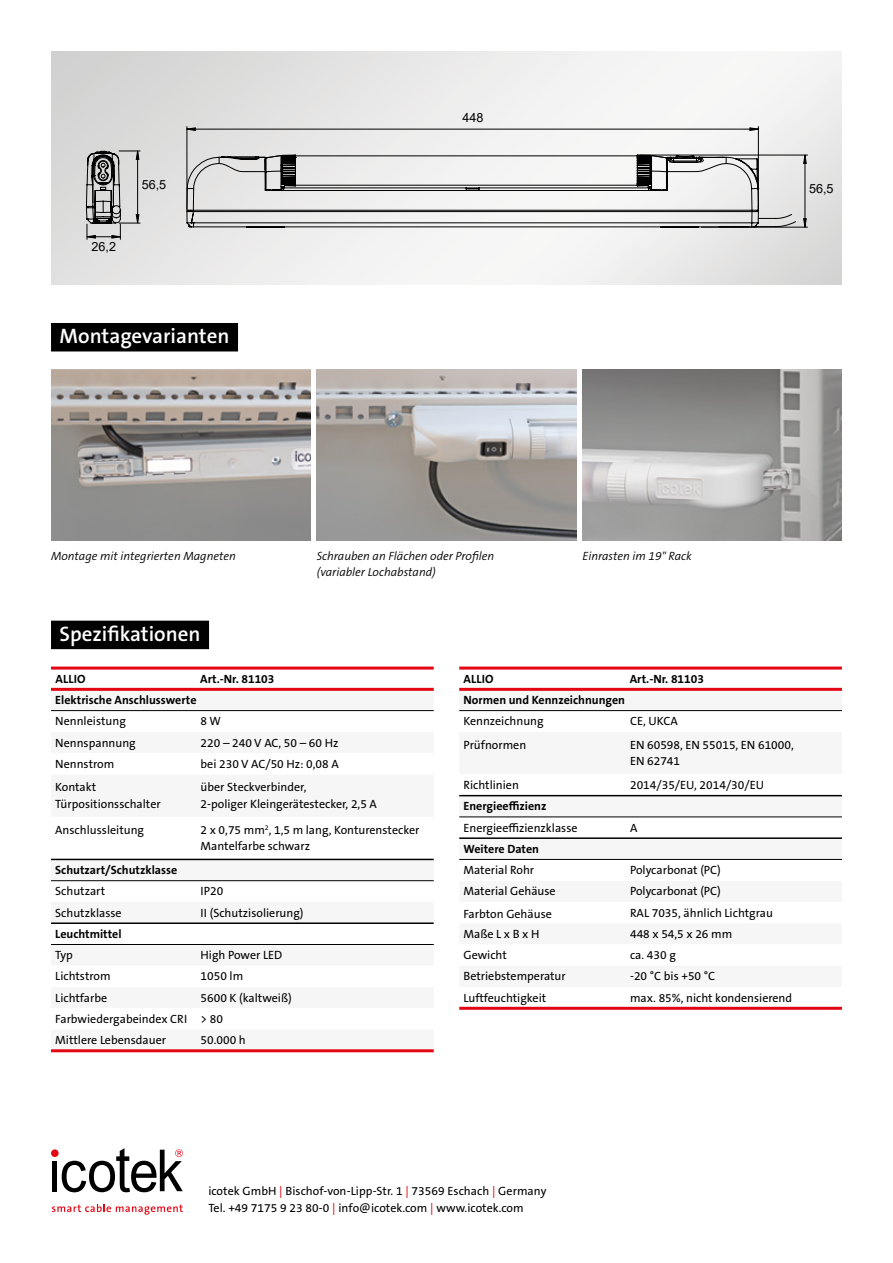
<style>
.page{position:relative;width:893px;height:1263px;background:#fff}
.page>*{position:absolute;margin:0;border:0;box-sizing:border-box;transform-origin:0 0}
.t1{font:600 21px "The Sans B W6";color:#fff}
.t2{font:12.6px "Arial";color:#000}
.t3{font:12px/16.5px "The Sans B W5 Plain";color:#000}
.t4{font:700 12px "The Sans B W7";color:#000}
.t5{font:italic 300 12px/16.5px "The Sans B W4";color:#000}
.s1{color:#e30613}
</style>
<div class="page">
<div style="left:51px;top:1149px;width:8px;height:8px;background:#e30613;border-radius:50%"></div>
<svg style="left:62px;top:1148px;width:121px;height:44px"></svg>
<div style="left:52px;top:1161px;width:5px;height:30px;background:#000"></div>
<svg style="left:52px;top:1204px;width:131px;height:11px"></svg>
<img style="left:51px;top:51px;width:791px;height:234px">
<img style="left:51px;top:370px;width:259px;height:170px">
<svg style="left:186px;top:154px;width:610px;height:74px;background:#dbdada"></svg>
<svg style="left:187px;top:155px;width:572px;height:73px"></svg>
<hr style="left:805px;top:155px;width:1px;height:72px;background:#000">
<hr style="left:701px;top:227px;width:106px;height:1px;background:#000">
<hr style="left:640px;top:155px;width:167px;height:1px;background:#000">
<hr style="left:187px;top:127px;width:1px;height:82px;background:#000">
<hr style="left:758px;top:127px;width:1px;height:82px;background:#000">
<svg style="left:803px;top:218px;width:4px;height:10px"></svg>
<svg style="left:803px;top:154px;width:4px;height:10px"></svg>
<svg style="left:186px;top:127px;width:573px;height:4px"></svg>
<img style="left:317px;top:370px;width:259px;height:170px">
<img style="left:583px;top:370px;width:259px;height:170px">
<svg style="left:86px;top:150px;width:54px;height:89px;background:#a1a1a1"></svg>
<svg style="left:51px;top:711px;width:383px;height:171px;fill:#f6f6f6"></svg>
<hr style="left:51px;top:666px;width:383px;height:3px;background:#e30613">
<hr style="left:51px;top:688px;width:383px;height:3px;background:#e30613">
<hr style="left:51px;top:1049px;width:383px;height:3px;background:#e30613">
<hr style="left:51px;top:944px;width:383px;height:1px;background:#000">
<hr style="left:51px;top:880px;width:383px;height:1px;background:#000">
<hr style="left:51px;top:710px;width:383px;height:1px;background:#000">
<hr style="left:51px;top:859px;width:383px;height:1px;background:#000">
<hr style="left:51px;top:922px;width:383px;height:2px;background:#000">
<svg style="left:459px;top:711px;width:383px;height:296px;fill:#f6f6f6"></svg>
<hr style="left:459px;top:666px;width:383px;height:3px;background:#e30613">
<hr style="left:459px;top:688px;width:383px;height:3px;background:#e30613">
<hr style="left:459px;top:1007px;width:383px;height:3px;background:#e30613">
<hr style="left:459px;top:710px;width:383px;height:1px;background:#000">
<hr style="left:459px;top:859px;width:383px;height:1px;background:#000">
<hr style="left:459px;top:817px;width:383px;height:1px;background:#000">
<hr style="left:459px;top:795px;width:383px;height:1px;background:#000">
<hr style="left:459px;top:837px;width:383px;height:2px;background:#000">
<div style="left:51px;top:323px;width:187px;height:28px;background:#000"></div>
<div style="left:51px;top:621px;width:158px;height:28px;background:#000"></div>
<p class="t2" style="left:92px;top:237px;width:26px">26,2</p>
<p class="t2" style="left:142px;top:176px;width:26px">56,5</p>
<h1 class="t1" style="left:60px;top:322px;width:171px">Montagevarianten</h1>
<p class="t2" style="left:463px;top:109px;width:23px">448</p>
<p class="t2" style="left:809px;top:180px;width:26px">56,5</p>
<p class="t5" style="left:51px;top:548px;width:186px">Montage mit integrierten Magneten</p>
<p class="t5" style="left:317px;top:548px;width:179px">Schrauben an Flächen oder Profilen (variabler Lochabstand)</p>
<p class="t5" style="left:583px;top:548px;width:111px">Einrasten im 19" Rack</p>
<h1 class="t1" style="left:60px;top:620px;width:143px">Spezifikationen</h1>
<p class="t4" style="left:55px;top:671px;width:32px">ALLIO</p>
<p class="t4" style="left:200px;top:671px;width:76px">Art.-Nr. 81103</p>
<p class="t4" style="left:55px;top:692px;width:143px">Elektrische Anschlusswerte</p>
<p class="t3" style="left:55px;top:713px;width:72px">Nennleistung</p>
<p class="t3" style="left:201px;top:713px;width:22px">8 W</p>
<p class="t3" style="left:55px;top:734px;width:82px">Nennspannung</p>
<p class="t3" style="left:201px;top:734px;width:139px">220 – 240 V AC, 50 – 60 Hz</p>
<p class="t3" style="left:55px;top:755px;width:61px">Nennstrom</p>
<p class="t3" style="left:201px;top:755px;width:140px">bei 230 V AC/50 Hz: 0,08 A</p>
<p class="t3" style="left:55px;top:779px;width:107px">Kontakt<br>Türpositionsschalter</p>
<p class="t3" style="left:201px;top:779px;width:178px">über Steckverbinder,<br>2-poliger Kleingerätestecker, 2,5 A</p>
<p class="t3" style="left:55px;top:822px;width:90px">Anschlussleitung</p>
<p class="t3" style="left:201px;top:822px;width:220px">2 x 0,75 mm<sup>2</sup>, 1,5 m lang, Konturenstecker<br>Mantelfarbe schwarz</p>
<p class="t4" style="left:55px;top:862px;width:124px">Schutzart/Schutzklasse</p>
<p class="t3" style="left:55px;top:883px;width:51px">Schutzart</p>
<p class="t3" style="left:201px;top:883px;width:24px">IP20</p>
<p class="t3" style="left:55px;top:904px;width:68px">Schutzklasse</p>
<p class="t3" style="left:201px;top:904px;width:104px">II (Schutzisolierung)</p>
<p class="t4" style="left:55px;top:926px;width:68px">Leuchtmittel</p>
<p class="t3" style="left:55px;top:947px;width:19px">Typ</p>
<p class="t3" style="left:201px;top:947px;width:83px">High Power LED</p>
<p class="t3" style="left:55px;top:968px;width:57px">Lichtstrom</p>
<p class="t3" style="left:201px;top:968px;width:44px">1050 lm</p>
<p class="t3" style="left:55px;top:989px;width:53px">Lichtfarbe</p>
<p class="t3" style="left:55px;top:987px;width:238px;line-height:21.3px;text-indent:145px">5600 K (kaltweiß)<br>Farbwiedergabeindex CRI &gt; 80<br>Mittlere Lebensdauer</p>
<p class="t3" style="left:201px;top:1032px;width:47px">50.000 h</p>
<p class="t4" style="left:464px;top:671px;width:32px">ALLIO</p>
<p class="t4" style="left:630px;top:671px;width:76px">Art.-Nr. 81103</p>
<p class="t4" style="left:463px;top:692px;width:163px">Normen und Kennzeichnungen</p>
<p class="t3" style="left:463px;top:713px;width:82px">Kennzeichnung</p>
<p class="t3" style="left:630px;top:713px;width:49px">CE, UKCA</p>
<p class="t3" style="left:463px;top:737px;width:64px">Prüfnormen</p>
<p class="t3" style="left:630px;top:737px;width:165px">EN 60598, EN 55015, EN 61000,<br>EN 62741</p>
<p class="t3" style="left:463px;top:777px;width:57px">Richtlinien</p>
<p class="t3" style="left:630px;top:777px;width:135px">2014/35/EU, 2014/30/EU</p>
<p class="t4" style="left:463px;top:798px;width:84px">Energieeffizienz</p>
<p class="t3" style="left:463px;top:819px;width:116px">Energieeffizienzklasse</p>
<p class="t3" style="left:630px;top:819px;width:9px">A</p>
<p class="t4" style="left:463px;top:841px;width:77px">Weitere Daten</p>
<p class="t3" style="left:463px;top:862px;width:72px">Material Rohr</p>
<p class="t3" style="left:630px;top:862px;width:92px">Polycarbonat (PC)</p>
<p class="t3" style="left:463px;top:883px;width:94px">Material Gehäuse</p>
<p class="t3" style="left:630px;top:883px;width:92px">Polycarbonat (PC)</p>
<p class="t3" style="left:463px;top:905px;width:90px">Farbton Gehäuse</p>
<p class="t3" style="left:630px;top:904px;width:144px">RAL 7035, ähnlich Lichtgrau</p>
<p class="t3" style="left:463px;top:926px;width:77px">Maße L x B x H</p>
<p class="t3" style="left:630px;top:926px;width:104px">448 x 54,5 x 26 mm</p>
<p class="t3" style="left:463px;top:947px;width:45px">Gewicht</p>
<p class="t3" style="left:630px;top:947px;width:47px">ca. 430 g</p>
<p class="t3" style="left:463px;top:968px;width:104px">Betriebstemperatur</p>
<p class="t3" style="left:630px;top:968px;width:87px">-20 °C bis +50 °C</p>
<p class="t3" style="left:463px;top:989px;width:84px">Luftfeuchtigkeit</p>
<p class="t3" style="left:630px;top:989px;width:164px">max. 85%, nicht kondensierend</p>
<p class="t3" style="left:208px;top:1183px;width:340px">icotek GmbH <span class="s1">|</span> Bischof-von-Lipp-Str. 1 <span class="s1">|</span> 73569 Eschach <span class="s1">|</span> Germany<br>Tel. +49 7175 9 23 80-0 <span class="s1">|</span> info@icotek.com <span class="s1">|</span> www.icotek.com</p>
</div>
